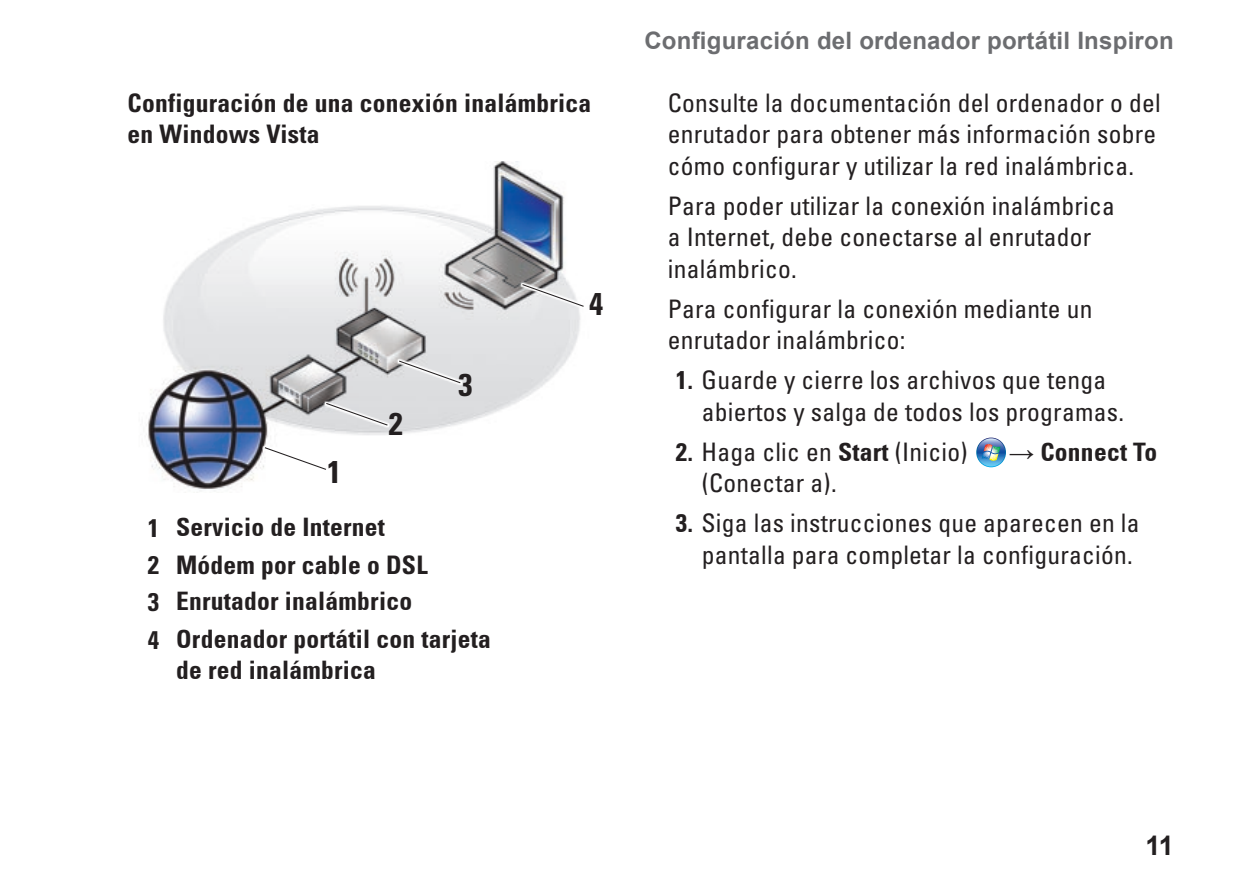
<style>
.page{position:relative;width:1259px;height:893px;background:#fff}
.page>*{position:absolute;margin:0;border:0;box-sizing:border-box;transform-origin:0 0}
.t1{font:700 condensed 31.5px "Univers";color:#231f20}
.t2{font:700 27px "Arial";color:#231f20}
.t3{font:condensed 25.5px/31.5px "Univers";letter-spacing:.01em;color:#231f20}
.t4{font:700 condensed 25.5px/37.2px "Univers 67";letter-spacing:.01em;color:#231f20}
.t5{font:700 condensed 25.5px/31.5px "Univers";letter-spacing:.01em;color:#231f20}
.t6{font:700 24px "Arial";letter-spacing:.01em;color:#6c6d70}
.s1{font-family:"Univers"}
.s2{font-family:"Univers 67";font-weight:700}
.s3{font-family:"Arial";font-weight:400;font-stretch:normal}
</style>
<div class="page">
<img style="left:148px;top:161px;width:419px;height:330px">
<div style="left:262px;top:444px;width:141px;height:49px;background:#fff"></div>
<svg style="left:263px;top:446px;width:60px;height:23px"></svg>
<div style="left:323px;top:400px;width:142px;height:93px;background:#fff"></div>
<svg style="left:325px;top:402px;width:64px;height:24px;background:#d7d8da"></svg>
<svg style="left:396px;top:358px;width:142px;height:102px"></svg>
<svg style="left:398px;top:360px;width:64px;height:24px;background:#d8d8da"></svg>
<svg style="left:519px;top:281px;width:61px;height:103px;fill:#e2e3e5"></svg>
<svg style="left:521px;top:283px;width:63px;height:25px"></svg>
<svg style="left:976px;top:438px;width:30px;height:29px"></svg>
<svg style="left:977px;top:438px;width:28px;height:28px"></svg>
<svg style="left:981px;top:444px;width:19px;height:17px"></svg>
<p class="t5" style="left:128px;top:87px;width:465px">Configuración de una conexión inalámbrica en Windows Vista</p>
<p class="t1" style="left:327px;top:453px;width:15px">1</p>
<p class="t1" style="left:389px;top:405px;width:15px">2</p>
<p class="t1" style="left:458px;top:365px;width:15px">3</p>
<p class="t4" style="left:148px;top:508px;width:239px"><span class="s1">1</span> Servicio de Internet</p>
<p class="t5" style="left:148px;top:549px;width:281px">2 Módem por cable o DSL</p>
<p class="t4" style="left:148px;top:582px;width:345px"><span class="s1">3</span> Enrutador inalámbrico<br><span class="s1">4</span> Ordenador portátil con tarjeta</p>
<p class="t4" style="left:176px;top:651px;width:201px">de red inalámbrica</p>
<p class="t1" style="left:589px;top:284px;width:15px">4</p>
<p class="t6" style="left:644px;top:25px;width:531px">Configuración del ordenador portátil Inspiron</p>
<p class="t3" style="left:668px;top:87px;width:494px">Consulte la documentación del ordenador o del enrutador para obtener más información sobre cómo configurar y utilizar la red inalámbrica.</p>
<p class="t3" style="left:668px;top:190px;width:448px">Para poder utilizar la conexión inalámbrica a Internet, debe conectarse al enrutador inalámbrico.</p>
<p class="t3" style="left:668px;top:293px;width:426px">Para configurar la conexión mediante un enrutador inalámbrico:</p>
<p class="t3" style="left:702px;top:364px;width:424px;text-indent:-26px"><span class="s2">1.</span> Guarde y cierre los archivos que tenga abiertos y salga de todos los programas.</p>
<p class="t3" style="left:676px;top:436px;width:293px"><span class="s2">2.</span> Haga clic en <span class="s2">Start</span> (Inicio)</p>
<p class="t4" style="left:1009px;top:433px;width:150px"><span class="s3">→</span> Connect To</p>
<p class="t3" style="left:702px;top:467px;width:136px">(Conectar a).</p>
<p class="t3" style="left:676px;top:507px;width:465px;text-align:right"><span class="s2">3.</span> Siga las instrucciones que aparecen en la pantalla para completar la configuración.</p>
<p class="t2" style="left:1145px;top:827px;width:30px">11</p>
</div>
